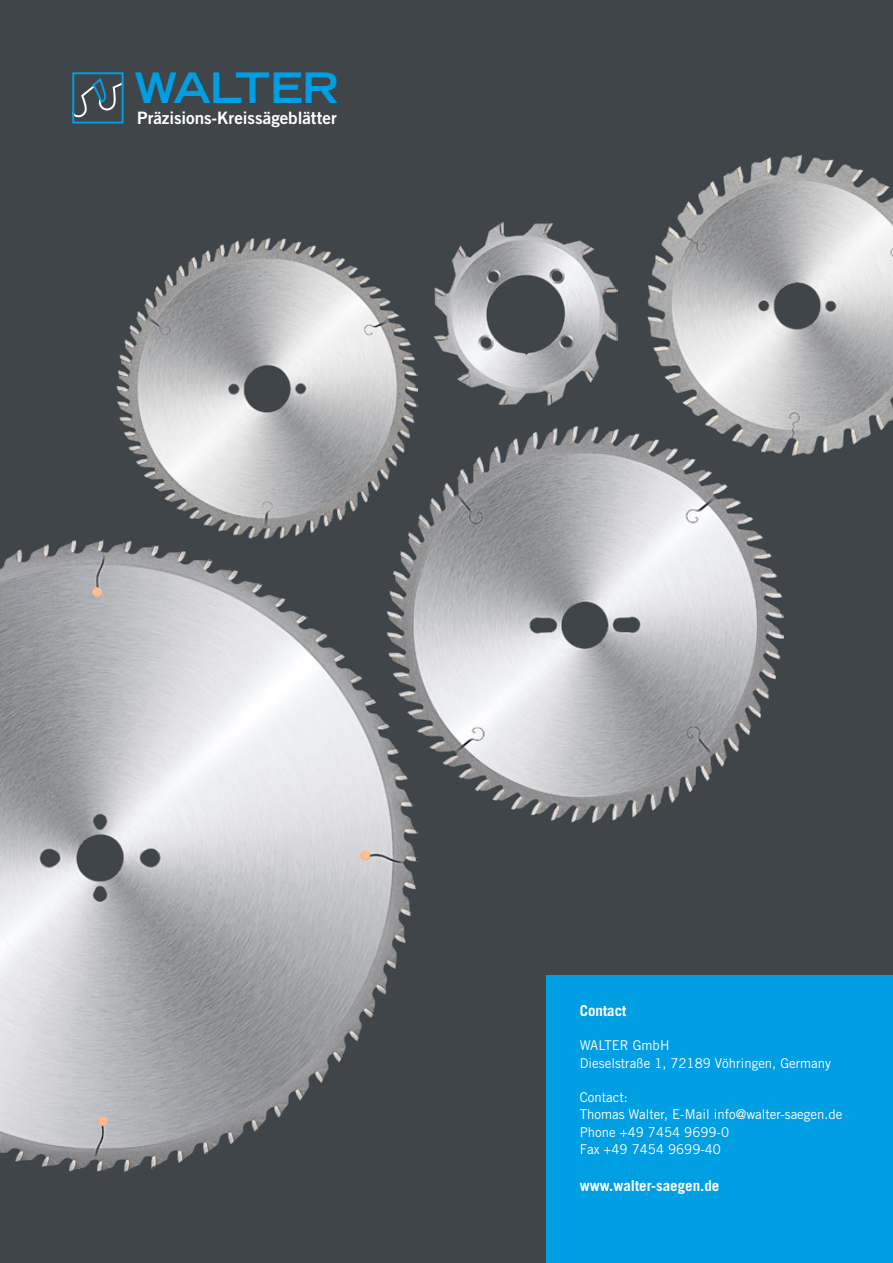
<style>
.page{position:relative;width:893px;height:1263px;background:#3f4548}
.page>*{position:absolute;margin:0;border:0;box-sizing:border-box;transform-origin:0 0}
.t1{font:700 expanded 42px "Trade Gothic LH";letter-spacing:-.025em;color:#009ee3}
.t2{font:17.1px "Trade Gothic Bold Two";color:#fff}
.t3{font:700 15px "Trade Gothic";color:#fff}
.t4{font:13.5px/17.2px "Trade Gothic";color:#fff}
</style>
<div class="page">
<svg style="left:72px;top:72px;width:52px;height:52px"></svg>
<div style="left:546px;top:976px;width:347px;height:287px;background:#009ee3"></div>
<img style="left:417px;top:426px;width:367px;height:397px">
<img style="left:0;top:538px;width:417px;height:634px">
<img style="left:117px;top:238px;width:300px;height:300px">
<img style="left:434px;top:222px;width:184px;height:184px">
<img style="left:647px;top:154px;width:246px;height:301px">
<h1 class="t1" style="left:135px;top:60px;width:206px">WALTER</h1>
<p class="t2" style="left:137px;top:107px;width:201px">Präzisions-Kreissägeblätter</p>
<p class="t3" style="left:580px;top:1001px;width:48px">Contact</p>
<p class="t4" style="left:580px;top:1037px;width:253px">WALTER GmbH<br>Dieselstraße 1, 72189 Vöhringen, Germany</p>
<p class="t4" style="left:580px;top:1088px;width:264px">Contact:<br>Thomas Walter, E-Mail info@walter-saegen.de<br>Phone +49 7454 9699-0<br>Fax +49 7454 9699-40</p>
<p class="t3" style="left:580px;top:1176px;width:141px">www.walter-saegen.de</p>
</div>
